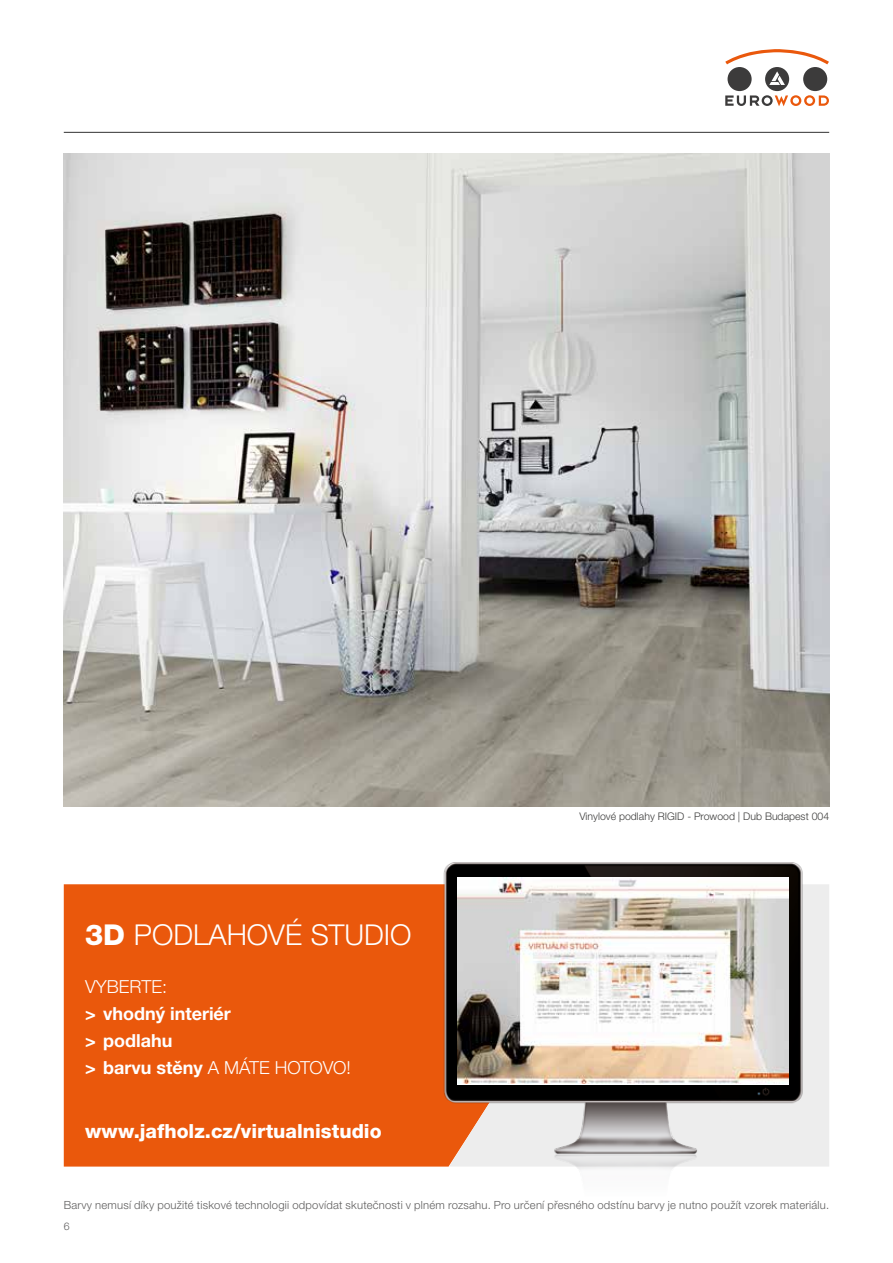
<style>
.page{position:relative;width:893px;height:1263px;background:#fff}
.page>*{position:absolute;margin:0;border:0;box-sizing:border-box;transform-origin:0 0}
.t1{font:300 28.8px "Helvetica Neue LTW1 G";color:#fff}
.t2{font:800 19.5px "Helvetica Neue LTW1 G";color:#fff}
.t3{font:700 18px/27px "Helvetica Neue LTW1 G";color:#fff}
.t4{font:300 18px "Helvetica Neue LTW1 G";color:#fff}
.t5{font:300 11.25px "Helvetica Neue LTW1 G";letter-spacing:.02em;color:#5f5e5e}
.t6{font:300 10.5px "Helvetica Neue LTW1 G";color:#3c3c3b}
.t7{font:300 10.5px "Helvetica Neue LTW1 G";color:#5f5e5e}
.s1{font-weight:800}
.s2{font-weight:300}
</style>
<div class="page">
<hr style="left:64px;top:132px;width:765px;height:1px;background:#3c3c3b">
<svg style="left:725px;top:49px;width:104px;height:57px"></svg>
<img style="left:64px;top:153px;width:765px;height:654px">
<div style="left:64px;top:884px;width:374px;height:282px;background:#ea580c"></div>
<div style="left:821px;top:884px;width:8px;height:282px;background:#ededed"></div>
<img style="left:438px;top:863px;width:383px;height:307px">
<img style="left:457px;top:877px;width:332px;height:207px">
<h1 class="t1" style="left:85px;top:917px;width:328px"><span class="s1">3D</span> PODLAHOVÉ STUDIO</h1>
<h3 class="t4" style="left:85px;top:975px;width:84px">VYBERTE:</h3>
<h3 class="t3" style="left:85px;top:1000px;width:267px">&gt; vhodný interiér<br>&gt; podlahu<br>&gt; barvu stěny <span class="s2">A MÁTE HOTOVO!</span></h3>
<h2 class="t2" style="left:85px;top:1120px;width:298px">www.jafholz.cz/virtualnistudio</h2>
<p class="t6" style="left:580px;top:809px;width:251px">Vinylové podlahy RIGID - Prowood | Dub Budapest 004</p>
<p class="t5" style="left:64px;top:1198px;width:767px">Barvy nemusí díky použité tiskové technologii odpovídat skutečnosti v plném rozsahu. Pro určení přesného odstínu barvy je nutno použít vzorek materiálu.</p>
<p class="t7" style="left:64px;top:1220px;width:7px">6</p>
</div>
